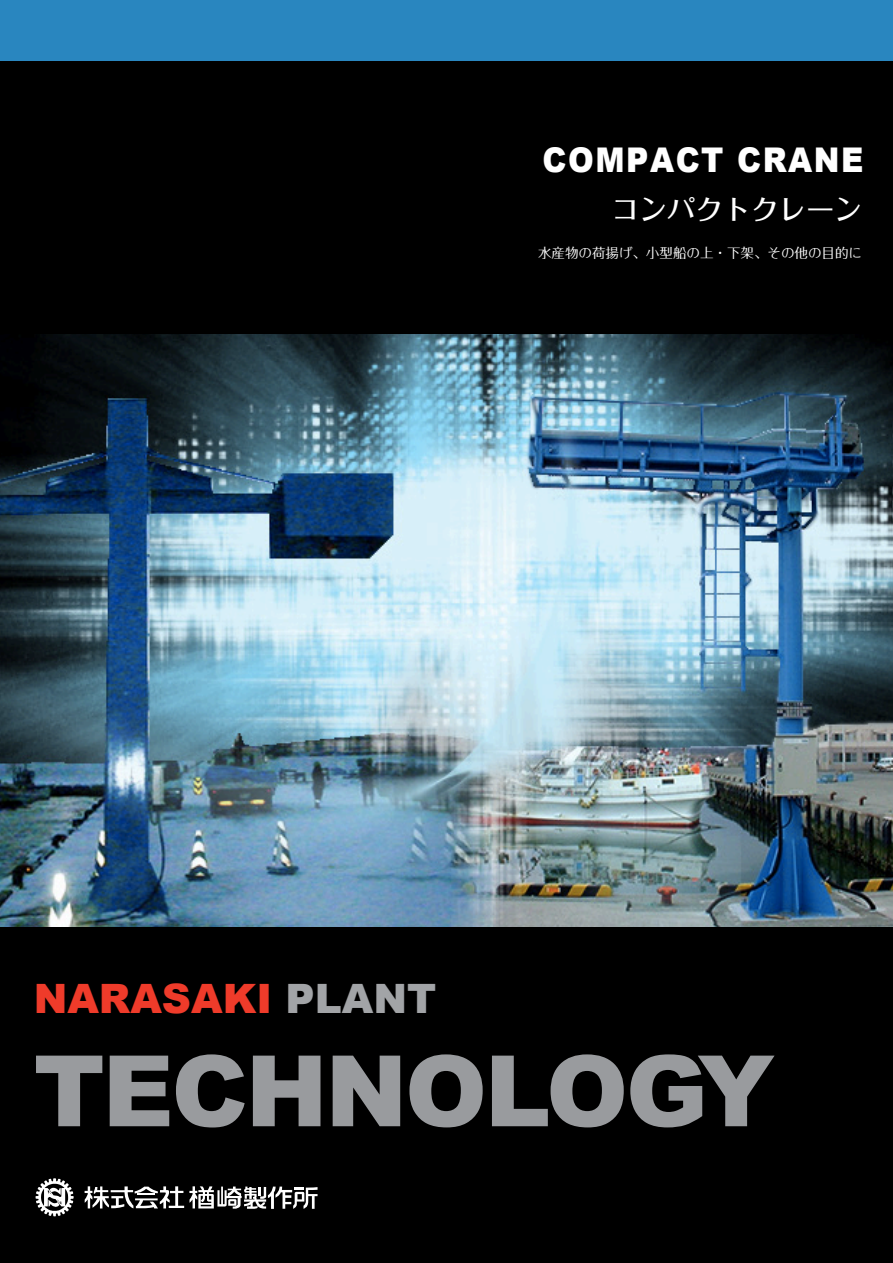
<style>
.page{position:relative;width:893px;height:1263px;background:#fff}
.page>*{position:absolute;margin:0;border:0;box-sizing:border-box;transform-origin:0 0}
.t1{font:900 98.7px "Arial";letter-spacing:-.025em;color:#999b9e}
.t2{font:900 40.5px "Arial";color:#ef3b2a}
.t3{font:900 34.05px "Arial";letter-spacing:.05em;color:#fff;scale:.91 1}
.t4{font:500 27.9px "Folk Pro";color:#fff}
.t5{font:13.5px "Folk Pro";color:#fff}
.s1{color:#a2a4a7}
</style>
<div class="page">
<div style="left:0;top:264px;width:893px;height:999px;background:#000"></div>
<div style="left:0;top:61px;width:893px;height:276px;background:#000"></div>
<div style="left:0;top:0;width:893px;height:61px;background:#2986bf"></div>
<img style="left:0;top:335px;width:893px;height:592px">
<svg style="left:36px;top:1178px;width:38px;height:38px"></svg>
<svg style="left:85px;top:1186px;width:233px;height:23px"></svg>
<h3 class="t3" style="left:542px;top:136px;width:354px">COMPACT CRANE</h3>
<h3 class="t4" style="left:611px;top:185px;width:252px">コンパクトクレーン</h3>
<p class="t5" style="left:538px;top:242px;width:325px">水産物の荷揚げ、小型船の上・下架、その他の目的に</p>
<h2 class="t2" style="left:34px;top:969px;width:404px">NARASAKI <span class="s1">PLANT</span></h2>
<h1 class="t1" style="left:34px;top:1019px;width:742px">TECHNOLOGY</h1>
</div>
